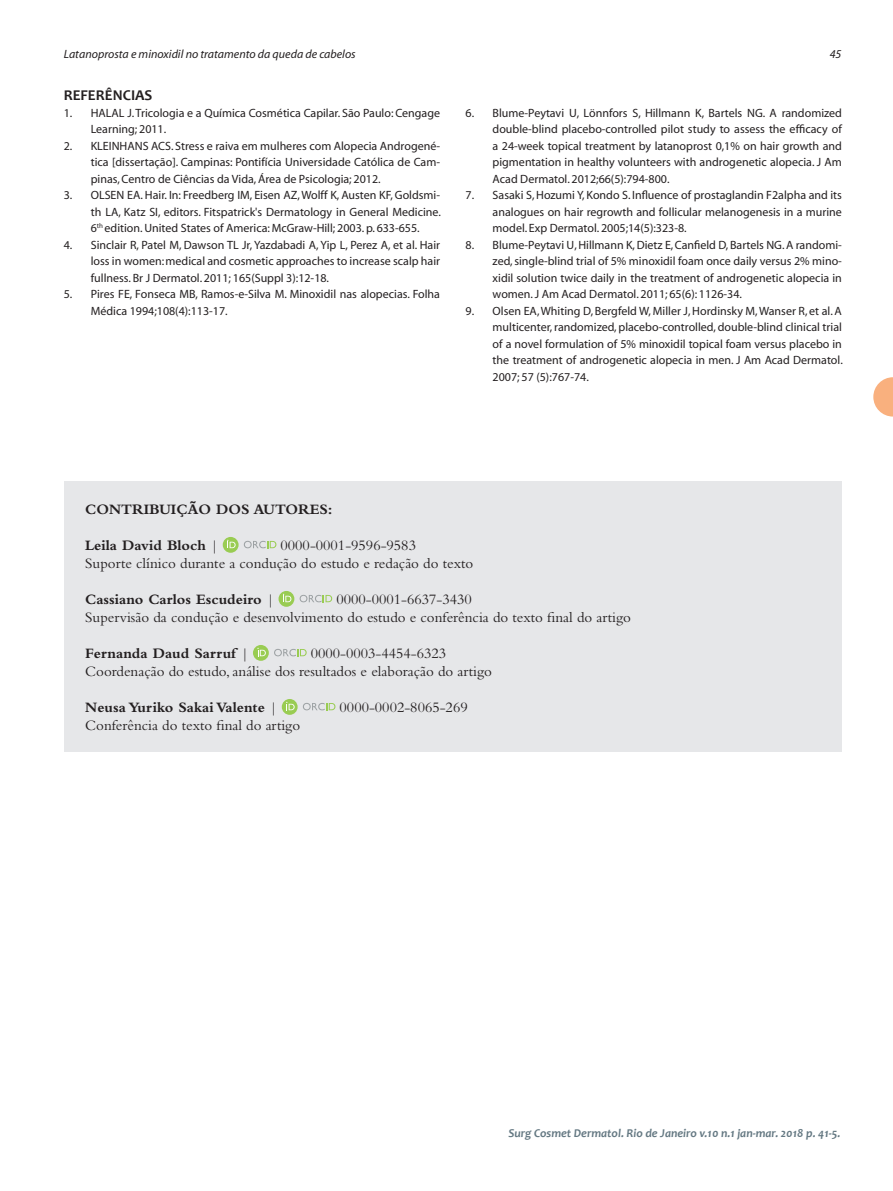
<style>
.page{position:relative;width:893px;height:1191px;background:#fff}
.page>*{position:absolute;margin:0;border:0;box-sizing:border-box;transform-origin:0 0}
.Surgical-PT_-_2016{font:15px "Bembo";color:#231f20}
.Surgical-PT_-_2016-2{font:700 15px "Bembo";color:#231f20}
.t1{font:700 15px "Candara";color:#231f20}
.t2{font:12px/16.5px "Myriad";color:#231f20;text-align:justify}
.t3{font:italic 700 12px "Candara";color:#647882}
.t4{font:italic 12px "Myriad";color:#231f20}
.s1{font-weight:400}
</style>
<div class="page">
<div style="left:64px;top:481px;width:778px;height:270px;background:#e6e7e9"></div>
<svg style="left:223px;top:537px;width:16px;height:16px"></svg>
<svg style="left:244px;top:541px;width:32px;height:7px"></svg>
<svg style="left:227px;top:540px;width:9px;height:8px"></svg>
<div style="left:279px;top:591px;width:15px;height:16px;background:#99cc52;border-radius:50%"></div>
<svg style="left:300px;top:595px;width:32px;height:7px"></svg>
<svg style="left:283px;top:594px;width:8px;height:8px"></svg>
<svg style="left:253px;top:645px;width:16px;height:16px"></svg>
<svg style="left:274px;top:649px;width:33px;height:7px"></svg>
<svg style="left:257px;top:648px;width:9px;height:8px"></svg>
<svg style="left:282px;top:699px;width:16px;height:16px"></svg>
<svg style="left:303px;top:703px;width:32px;height:7px"></svg>
<svg style="left:286px;top:702px;width:9px;height:8px"></svg>
<svg style="left:873px;top:377px;width:20px;height:39px"></svg>
<p class="t4" style="left:64px;top:48px;width:293px">Latanoprosta e minoxidil no tratamento da queda de cabelos</p>
<p class="t4" style="left:830px;top:48px;width:13px">45</p>
<p class="t1" style="left:64px;top:86px;width:90px">REFERÊNCIAS</p>
<p class="t2" style="left:91px;top:105px;width:351px;text-indent:-27px">1. HALAL J. Tricologia e a Química Cosmética Capilar. São Paulo: Cengage<br>Learning; 2011.</p>
<p class="t2" style="left:91px;top:138px;width:351px;text-indent:-27px">2. KLEINHANS ACS. Stress e raiva em mulheres com Alopecia Androgené&shy;tica [dissertação]. Campinas: Pontifícia Universidade Católica de Cam&shy;pinas, Centro de Ciências da Vida, Área de Psicologia; 2012.</p>
<p class="t2" style="left:91px;top:187px;width:352px;text-indent:-27px">3. OLSEN EA. Hair. In: Freedberg IM, Eisen AZ, Wolff K, Austen KF, Goldsmi&shy;th LA, Katz SI, editors. Fitspatrick's Dermatology in General Medicine.<br>6<sup>th</sup> edition. United States of America: McGraw-Hill; 2003. p. 633-655.</p>
<p class="t2" style="left:91px;top:237px;width:351px;text-indent:-27px">4. Sinclair R, Patel M, Dawson TL Jr, Yazdabadi A, Yip L, Perez A, et al. Hair loss in women: medical and cosmetic approaches to increase scalp hair fullness. Br J Dermatol. 2011; 165(Suppl 3):12-18.</p>
<p class="t2" style="left:91px;top:286px;width:351px;text-indent:-27px">5. Pires FE, Fonseca MB, Ramos-e-Silva M. Minoxidil nas alopecias. Folha<br>Médica 1994;108(4):113-17.</p>
<p class="t2" style="left:493px;top:105px;width:351px;text-indent:-27px">6. Blume-Peytavi U, Lönnfors S, Hillmann K, Bartels NG. A randomized double-blind placebo-controlled pilot study to assess the efficacy of a 24-week topical treatment by latanoprost 0,1% on hair growth and pigmentation in healthy volunteers with androgenetic alopecia. J Am Acad Dermatol. 2012;66(5):794-800.</p>
<p class="t2" style="left:493px;top:187px;width:351px;text-indent:-27px">7. Sasaki S, Hozumi Y, Kondo S. Influence of prostaglandin F2alpha and its analogues on hair regrowth and follicular melanogenesis in a murine model. Exp Dermatol. 2005;14(5):323-8.</p>
<p class="t2" style="left:493px;top:237px;width:351px;text-indent:-27px">8. Blume-Peytavi U, Hillmann K, Dietz E, Canfield D, Bartels NG. A randomi&shy;zed, single-blind trial of 5% minoxidil foam once daily versus 2% mino&shy;xidil solution twice daily in the treatment of androgenetic alopecia in women. J Am Acad Dermatol. 2011; 65(6): 1126-34.</p>
<p class="t2" style="left:493px;top:303px;width:352px;text-indent:-27px">9. Olsen EA, Whiting D, Bergfeld W, Miller J, Hordinsky M, Wanser R, et al. A multicenter, randomized, placebo-controlled, double-blind clinical trial of a novel formulation of 5% minoxidil topical foam versus placebo in the treatment of androgenetic alopecia in men. J Am Acad Dermatol.<br>2007; 57 (5):767-74.</p>
<p class="Surgical-PT_-_2016-2" style="left:85px;top:501px;width:249px">CONTRIBUIÇÃO DOS AUTORES:</p>
<p class="Surgical-PT_-_2016-2" style="left:85px;top:537px;width:135px">Leila David Bloch <span class="s1">|</span></p>
<p class="Surgical-PT_-_2016" style="left:281px;top:536px;width:137px">0000-0001-9596-9583</p>
<p class="Surgical-PT_-_2016" style="left:85px;top:554px;width:389px">Suporte clínico durante a condução do estudo e redação do texto</p>
<p class="Surgical-PT_-_2016-2" style="left:85px;top:591px;width:191px">Cassiano Carlos Escudeiro <span class="s1">|</span></p>
<p class="Surgical-PT_-_2016" style="left:336px;top:590px;width:137px">0000-0001-6637-3430</p>
<p class="Surgical-PT_-_2016" style="left:85px;top:608px;width:547px">Supervisão da condução e desenvolvimento do estudo e conferência do texto final do artigo</p>
<p class="Surgical-PT_-_2016-2" style="left:85px;top:645px;width:165px">Fernanda Daud Sarruf <span class="s1">|</span></p>
<p class="Surgical-PT_-_2016" style="left:311px;top:644px;width:137px">0000-0003-4454-6323</p>
<p class="Surgical-PT_-_2016" style="left:85px;top:662px;width:408px">Coordenação do estudo, análise dos resultados e elaboração do artigo</p>
<p class="Surgical-PT_-_2016-2" style="left:85px;top:699px;width:194px">Neusa Yuriko Sakai Valente <span class="s1">|</span></p>
<p class="Surgical-PT_-_2016" style="left:340px;top:698px;width:130px">0000-0002-8065-269</p>
<p class="Surgical-PT_-_2016" style="left:85px;top:716px;width:216px">Conferência do texto final do artigo</p>
<p class="t3" style="left:508px;top:1125px;width:333px">Surg Cosmet Dermatol. Rio de Janeiro v.10 n.1 jan-mar. 2018 p. 41-5.</p>
</div>
